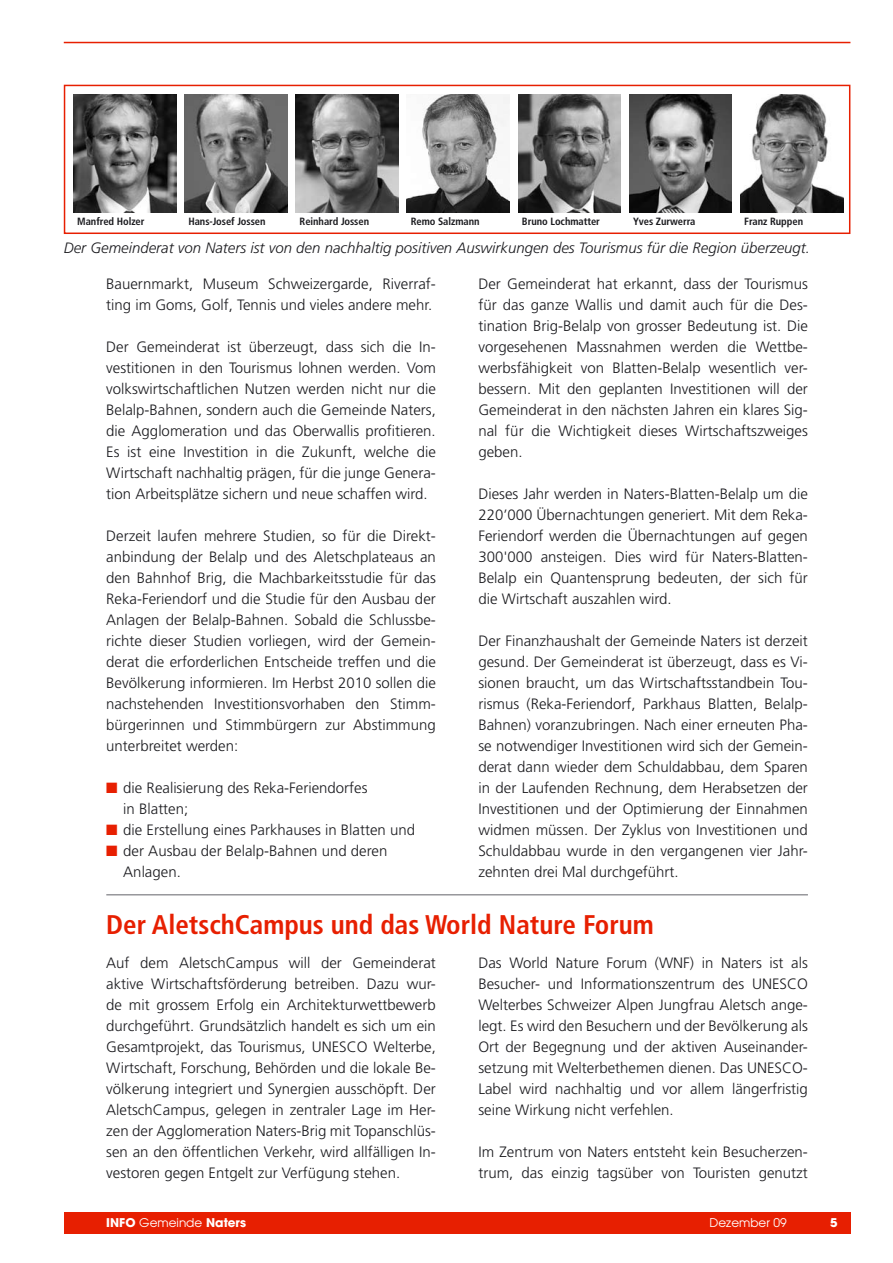
<style>
.page{position:relative;width:893px;height:1263px;background:#fff}
.page>*{position:absolute;margin:0;border:0;box-sizing:border-box;transform-origin:0 0}
.t1{font:700 condensed 27px "Frutiger";color:#e71f01}
.t2{font:300 15px/21px "Frutiger";color:#1b1b1f;text-align:justify}
.t3{font:italic 300 15px "Frutiger";color:#1b1b1f}
.t4{font:700 12px "Avant Garde";color:#fff}
.t5{font:12px "Avant Garde";color:#fff}
.t6{font:700 condensed 10.5px "Frutiger";letter-spacing:-.005em;color:#1b1b1f}
.s1{color:#e71f01}
.s2{font-weight:400}
</style>
<div class="page">
<div style="left:64px;top:1212px;width:786px;height:21px;background:#e71f01"></div>
<hr style="left:64px;top:42px;width:786px;height:1px;background:#e71f01">
<div style="left:64px;top:85px;width:786px;height:149px;border:2px solid #e71f01"></div>
<img style="left:73px;top:94px;width:103px;height:119px">
<img style="left:185px;top:94px;width:102px;height:119px">
<img style="left:296px;top:94px;width:102px;height:119px">
<img style="left:407px;top:94px;width:102px;height:119px">
<img style="left:518px;top:94px;width:103px;height:119px">
<img style="left:629px;top:94px;width:103px;height:119px">
<img style="left:740px;top:94px;width:103px;height:119px">
<hr style="left:106px;top:894px;width:702px;height:1px;background:#97979b">
<p class="t6" style="left:77px;top:215px;width:69px">Manfred Holzer</p>
<p class="t6" style="left:188px;top:215px;width:79px">Hans-Josef Jossen</p>
<p class="t6" style="left:300px;top:215px;width:71px">Reinhard Jossen</p>
<p class="t6" style="left:411px;top:215px;width:70px">Remo Salzmann</p>
<p class="t6" style="left:522px;top:215px;width:79px">Bruno Lochmatter</p>
<p class="t6" style="left:633px;top:215px;width:64px">Yves Zurwerra</p>
<p class="t6" style="left:744px;top:215px;width:60px">Franz Ruppen</p>
<p class="t3" style="left:64px;top:240px;width:748px">Der Gemeinderat von Naters ist von den nachhaltig positiven Auswirkungen des Tourismus für die Region überzeugt.</p>
<p class="t2" style="left:106px;top:273px;width:331px">Bauernmarkt, Museum Schweizergarde, Riverraf&shy;ting im Goms, Golf, Tennis und vieles andere mehr.</p>
<p class="t2" style="left:106px;top:336px;width:331px">Der Gemeinderat ist überzeugt, dass sich die In&shy;vestitionen in den Tourismus lohnen werden. Vom volkswirtschaftlichen Nutzen werden nicht nur die Belalp-Bahnen, sondern auch die Gemeinde Naters, die Agglomeration und das Oberwallis profitieren.<br>Es ist eine Investition in die Zukunft, welche die Wirtschaft nachhaltig prägen, für die junge Genera&shy;tion Arbeitsplätze sichern und neue schaffen wird.</p>
<p class="t2" style="left:106px;top:525px;width:331px">Derzeit laufen mehrere Studien, so für die Direkt&shy;anbindung der Belalp und des Aletschplateaus an den Bahnhof Brig, die Machbarkeitsstudie für das Reka-Feriendorf und die Studie für den Ausbau der Anlagen der Belalp-Bahnen. Sobald die Schlussbe&shy;richte dieser Studien vorliegen, wird der Gemein&shy;derat die erforderlichen Entscheide treffen und die Bevölkerung informieren. Im Herbst 2010 sollen die nachstehenden Investitionsvorhaben den Stimm&shy;bürgerinnen und Stimmbürgern zur Abstimmung unterbreitet werden:</p>
<p class="t2" style="left:123px;top:777px;width:246px;text-indent:-17px"><span class="s1">■</span> die Realisierung des Reka-Feriendorfes in Blatten;</p>
<p class="t2" style="left:106px;top:819px;width:310px"><span class="s1">■</span> die Erstellung eines Parkhauses in Blatten und</p>
<p class="t2" style="left:123px;top:840px;width:265px;text-indent:-17px"><span class="s1">■</span> der Ausbau der Belalp-Bahnen und deren<br>Anlagen.</p>
<p class="t2" style="left:478px;top:273px;width:331px">Der Gemeinderat hat erkannt, dass der Tourismus für das ganze Wallis und damit auch für die Des&shy;tination Brig-Belalp von grosser Bedeutung ist. Die vorgesehenen Massnahmen werden die Wettbe&shy;werbsfähigkeit von Blatten-Belalp wesentlich ver&shy;bessern. Mit den geplanten Investitionen will der Gemeinderat in den nächsten Jahren ein klares Sig&shy;nal für die Wichtigkeit dieses Wirtschaftszweiges geben.</p>
<p class="t2" style="left:478px;top:483px;width:331px">Dieses Jahr werden in Naters-Blatten-Belalp um die 220’000 Übernachtungen generiert. Mit dem Reka-Feriendorf werden die Übernachtungen auf gegen 300'000 ansteigen. Dies wird für Naters-Blatten-Belalp ein Quantensprung bedeuten, der sich für die Wirtschaft auszahlen wird.</p>
<p class="t2" style="left:478px;top:630px;width:331px">Der Finanzhaushalt der Gemeinde Naters ist derzeit gesund. Der Gemeinderat ist überzeugt, dass es Vi&shy;sionen braucht, um das Wirtschaftsstandbein Tou&shy;rismus (Reka-Feriendorf, Parkhaus Blatten, Belalp-Bahnen) voranzubringen. Nach einer erneuten Pha&shy;se notwendiger Investitionen wird sich der Gemein&shy;derat dann wieder dem Schuldabbau, dem Sparen in der Laufenden Rechnung, dem Herabsetzen der Investitionen und der Optimierung der Einnahmen widmen müssen. Der Zyklus von Investitionen und Schuldabbau wurde in den vergangenen vier Jahr&shy;zehnten drei Mal durchgeführt.</p>
<h1 class="t1" style="left:106px;top:909px;width:549px">Der AletschCampus und das World Nature Forum</h1>
<p class="t2" style="left:106px;top:952px;width:331px">Auf dem AletschCampus will der Gemeinderat aktive Wirtschaftsförderung betreiben. Dazu wur&shy;de mit grossem Erfolg ein Architekturwettbewerb durchgeführt. Grundsätzlich handelt es sich um ein Gesamtprojekt, das Tourismus, UNESCO Welterbe, Wirtschaft, Forschung, Behörden und die lokale Be&shy;völkerung integriert und Synergien ausschöpft. Der AletschCampus, gelegen in zentraler Lage im Her&shy;zen der Agglomeration Naters-Brig mit Topanschlüs&shy;sen an den öffentlichen Verkehr, wird allfälligen In&shy;vestoren gegen Entgelt zur Verfügung stehen.</p>
<p class="t2" style="left:478px;top:952px;width:331px">Das World Nature Forum (WNF) in Naters ist als Besucher- und Informationszentrum des UNESCO Welterbes Schweizer Alpen Jungfrau Aletsch ange&shy;legt. Es wird den Besuchern und der Bevölkerung als Ort der Begegnung und der aktiven Auseinander&shy;setzung mit Welterbethemen dienen. Das UNESCO-Label wird nachhaltig und vor allem längerfristig seine Wirkung nicht verfehlen.</p>
<p class="t2" style="left:478px;top:1141px;width:331px">Im Zentrum von Naters entsteht kein Besucherzen&shy;trum, das einzig tagsüber von Touristen genutzt</p>
<p class="t4" style="left:106px;top:1215px;width:141px">INFO <span class="s2">Gemeinde</span> Naters</p>
<p class="t5" style="left:710px;top:1215px;width:79px">Dezember 09</p>
<p class="t4" style="left:830px;top:1215px;width:9px">5</p>
</div>
